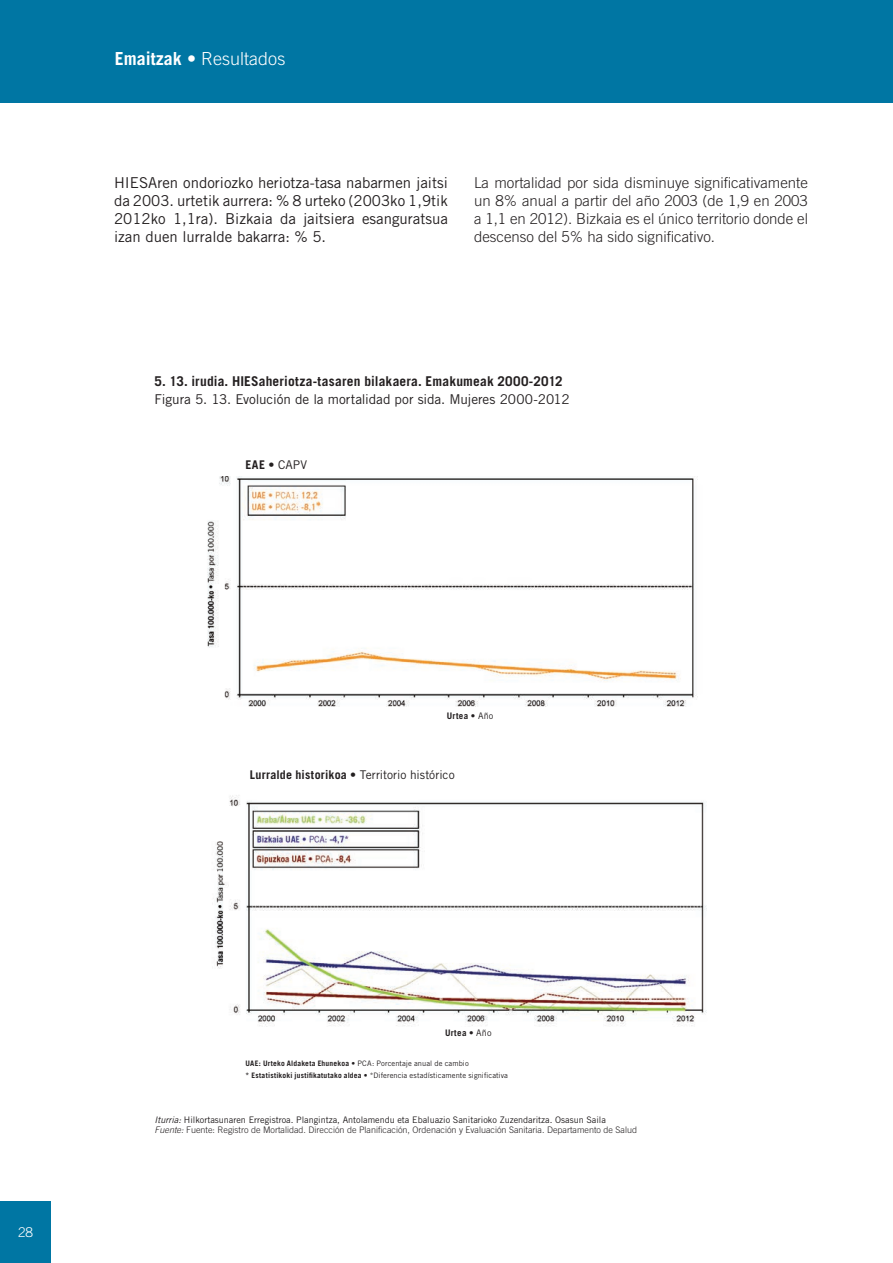
<style>
.page{position:relative;width:893px;height:1263px;background:#fff}
.page>*{position:absolute;margin:0;border:0;box-sizing:border-box;transform-origin:0 0}
.t1{font:300 18px "Trade Gothic";color:#fff}
.GAZTELANIA1{font:300 15px/18px "Trade Gothic";color:#231f20;text-align:justify}
.euskara1{font:15px/18px "Trade Gothic";color:#231f20;text-align:justify}
.TITGRAF_E{font:700 13.5px "Trade Gothic";letter-spacing:.01em;color:#231f20}
.TITGRAF_C{font:13.5px "Trade Gothic";letter-spacing:-.005em;color:#231f20}
.t2{font:300 13.5px "Trade Gothic";color:#fff}
._3_grafico{font:12px "Trade Gothic";letter-spacing:-.005em;color:#231f20}
.t3{font:300 9px "Trade Gothic";color:#231f20}
.t4{font:9px "Trade Gothic";color:#231f20}
._3_grafico-2{font:700 9px "Trade Gothic";letter-spacing:.04em;color:#231f20}
._3_grafico-3{font:7.5px "Trade Gothic";letter-spacing:.01em;color:#231f20}
.s1{font-weight:700}
.s2{font-weight:400}
.s3{font-style:italic}
</style>
<div class="page">
<div style="left:0;top:0;width:893px;height:103px;background:#0076a3"></div>
<div style="left:0;top:1201px;width:51px;height:62px;background:#0076a3"></div>
<img style="left:207px;top:476px;width:491px;height:231px">
<img style="left:215px;top:795px;width:492px;height:231px">
<p class="t1" style="left:115px;top:48px;width:172px"><span class="s1">Emaitzak</span> • Resultados</p>
<p class="euskara1" style="left:114px;top:174px;width:335px">HIESAren ondoriozko heriotza-tasa nabarmen jaitsi da 2003. urtetik aurrera: % 8 urteko (2003ko 1,9tik 2012ko 1,1ra). Bizkaia da jaitsiera esanguratsua izan duen lurralde bakarra: % 5.</p>
<p class="GAZTELANIA1" style="left:474px;top:174px;width:335px">La mortalidad por sida disminuye significativamente un 8% anual a partir del año 2003 (de 1,9 en 2003 a 1,1 en 2012). Bizkaia es el único territorio donde el descenso del 5% ha sido significativo.</p>
<p class="TITGRAF_E" style="left:154px;top:373px;width:410px">5. 13. irudia. HIESaheriotza-tasaren bilakaera. Emakumeak 2000-2012</p>
<p class="TITGRAF_C" style="left:154px;top:391px;width:417px">Figura 5. 13. Evolución de la mortalidad por sida. Mujeres 2000-2012</p>
<p class="_3_grafico" style="left:246px;top:457px;width:63px"><span class="s1">EAE</span> • CAPV</p>
<p class="_3_grafico-2" style="left:447px;top:711px;width:48px">Urtea <span class="s2">• Año</span></p>
<p class="_3_grafico" style="left:250px;top:768px;width:206px"><span class="s1">Lurralde historikoa</span> • Territorio histórico</p>
<p class="t2" style="left:18px;top:1225px;width:17px">28</p>
<p class="_3_grafico-2" style="left:445px;top:1027px;width:48px">Urtea <span class="s2">• Año</span></p>
<p class="_3_grafico-3" style="left:246px;top:1059px;width:225px"><span class="s1">UAE: Urteko Aldaketa Ehunekoa</span> • PCA: Porcentaje anual de cambio</p>
<p class="_3_grafico-3" style="left:246px;top:1071px;width:264px"><span class="s1">* Estatistikoki justifikatutako aldea</span> • *Diferencia estadísticamente significativa</p>
<p class="t4" style="left:154px;top:1114px;width:453px"><span class="s3">Iturria:</span> Hilkortasunaren Erregistroa. Plangintza, Antolamendu eta Ebaluazio Sanitarioko Zuzendaritza. Osasun Saila</p>
<p class="t3" style="left:154px;top:1125px;width:484px"><span class="s3">Fuente:</span> Fuente: Registro de Mortalidad. Dirección de Planificación, Ordenación y Evaluación Sanitaria. Departamento de Salud</p>
</div>
